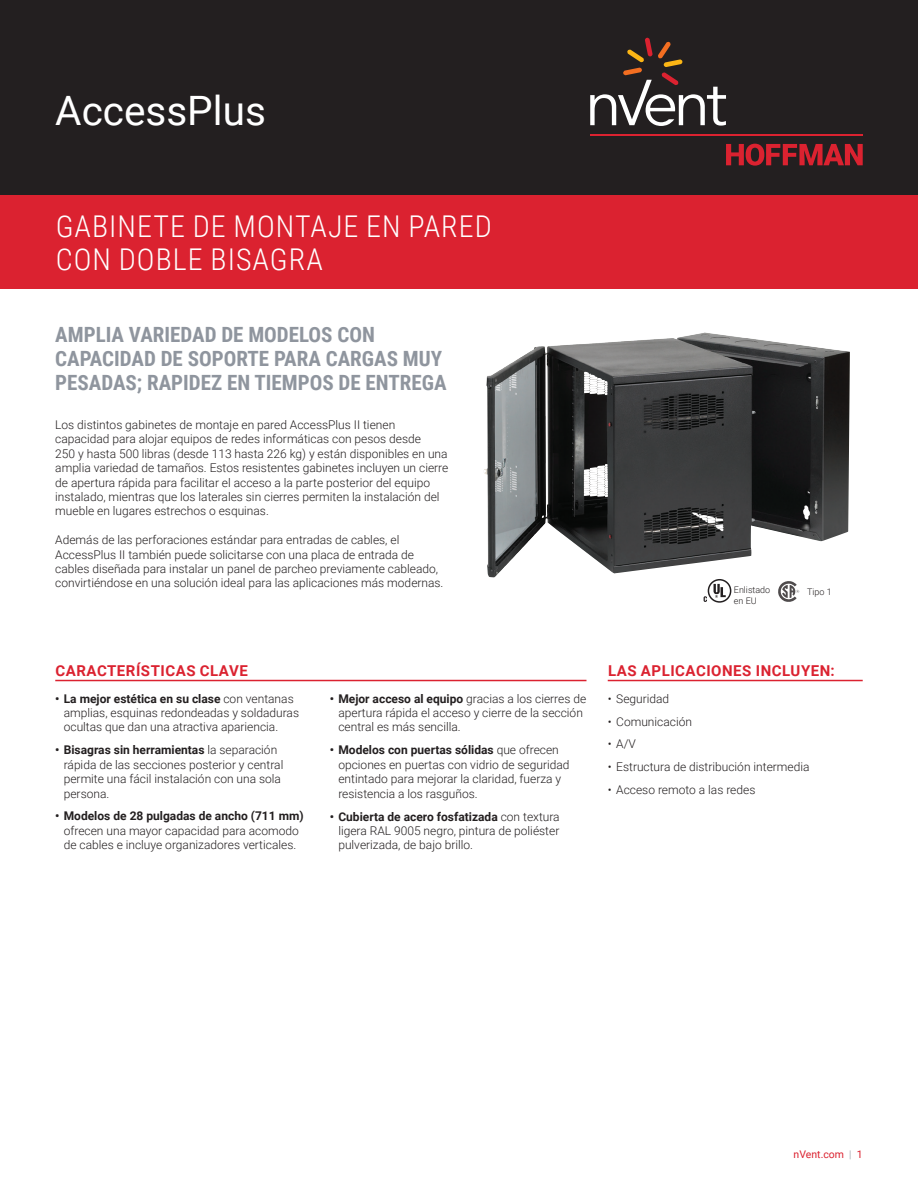
<style>
.page{position:relative;width:918px;height:1188px;background:#fff}
.page>*{position:absolute;margin:0;border:0;box-sizing:border-box;transform-origin:0 0}
.t1{font:40.5px "Roboto";color:#fff}
.t2{font:300 30px/33.8px "Roboto Condensed";letter-spacing:.035em;color:#fff}
.t3{font:700 21px/24px "Roboto Condensed";color:#8f959e}
.t4{font:700 15px "Roboto";letter-spacing:.035em;color:#db2230}
.t5{font:300 12px/14.4px "Roboto";color:#231f20}
.t6{font:700 12px "Roboto";color:#231f20}
.t7{font:10.5px "Roboto";color:#db2230}
.t8{font:300 9px/10.8px "Roboto";color:#231f20}
.s1{font-weight:700}
.s2{font-weight:300;color:#8f959e}
</style>
<div class="page">
<div style="left:0;top:0;width:918px;height:196px;background:#231f20"></div>
<div style="left:0;top:196px;width:918px;height:93px;background:#db2230"></div>
<hr style="left:55px;top:680px;width:531px;height:1px;background:#db2230">
<img style="left:484px;top:332px;width:366px;height:245px">
<svg style="left:778px;top:581px;width:21px;height:21px"></svg>
<svg style="left:704px;top:579px;width:27px;height:24px"></svg>
<svg style="left:726px;top:144px;width:137px;height:22px"></svg>
<hr style="left:590px;top:134px;width:273px;height:2px;background:#db2230">
<svg style="left:590px;top:38px;width:136px;height:88px"></svg>
<hr style="left:608px;top:680px;width:255px;height:1px;background:#db2230">
<h1 class="t1" style="left:55px;top:82px;width:212px">AccessPlus</h1>
<h2 class="t2" style="left:56px;top:208px;width:437px">GABINETE DE MONTAJE EN PARED<br>CON DOBLE BISAGRA</h2>
<h3 class="t3" style="left:55px;top:322px;width:393px">AMPLIA VARIEDAD DE MODELOS CON<br>CAPACIDAD DE SOPORTE PARA CARGAS MUY<br>PESADAS; RAPIDEZ EN TIEMPOS DE ENTREGA</h3>
<p class="t5" style="left:55px;top:417px;width:395px">Los distintos gabinetes de montaje en pared AccessPlus II tienen capacidad para alojar equipos de redes informáticas con pesos desde<br>250 y hasta 500 libras (desde 113 hasta 226 kg) y están disponibles en una amplia variedad de tamaños. Estos resistentes gabinetes incluyen un cierre de apertura rápida para facilitar el acceso a la parte posterior del equipo instalado, mientras que los laterales sin cierres permiten la instalación del mueble en lugares estrechos o esquinas.</p>
<p class="t5" style="left:55px;top:532px;width:390px">Además de las perforaciones estándar para entradas de cables, el AccessPlus II también puede solicitarse con una placa de entrada de cables diseñada para instalar un panel de parcheo previamente cableado, convirtiéndose en una solución ideal para las aplicaciones más modernas.</p>
<p class="t8" style="left:734px;top:584px;width:38px">Enlistado en EU</p>
<p class="t8" style="left:807px;top:586px;width:26px">Tipo 1</p>
<p class="t4" style="left:56px;top:660px;width:194px">CARACTERÍSTICAS CLAVE</p>
<p class="t5" style="left:64px;top:691px;width:237px;text-indent:-9px"><span class="s1">• La mejor estética en su clase</span> con ventanas amplias, esquinas redondeadas y soldaduras ocultas que dan una atractiva apariencia.</p>
<p class="t5" style="left:64px;top:742px;width:221px;text-indent:-9px"><span class="s1">• Bisagras sin herramientas</span> la separación rápida de las secciones posterior y central permite una fácil instalación con una sola persona.</p>
<p class="t6" style="left:55px;top:808px;width:250px">• Modelos de 28 pulgadas de ancho (711 mm)</p>
<p class="t5" style="left:64px;top:823px;width:237px">ofrecen una mayor capacidad para acomodo de cables e incluye organizadores verticales.</p>
<p class="t5" style="left:338px;top:691px;width:249px;text-indent:-9px"><span class="s1">• Mejor acceso al equipo</span> gracias a los cierres de apertura rápida el acceso y cierre de la sección central es más sencilla.</p>
<p class="t5" style="left:338px;top:742px;width:233px;text-indent:-9px"><span class="s1">• Modelos con puertas sólidas</span> que ofrecen opciones en puertas con vidrio de seguridad entintado para mejorar la claridad, fuerza y resistencia a los rasguños.</p>
<p class="t5" style="left:338px;top:809px;width:223px;text-align:justify;text-indent:-9px"><span class="s1">• Cubierta de acero fosfatizada</span> con textura ligera RAL 9005 negro, pintura de poliéster pulverizada, de bajo brillo.</p>
<p class="t4" style="left:608px;top:660px;width:228px">LAS APLICACIONES INCLUYEN:</p>
<p class="t5" style="left:608px;top:691px;width:63px">• Seguridad</p>
<p class="t5" style="left:608px;top:714px;width:86px">• Comunicación</p>
<p class="t5" style="left:608px;top:737px;width:30px">• A/V</p>
<p class="t5" style="left:608px;top:759px;width:203px">• Estructura de distribución intermedia</p>
<p class="t5" style="left:608px;top:782px;width:149px">• Acceso remoto a las redes</p>
<p class="t7" style="left:794px;top:1147px;width:71px">nVent.com <span class="s2">|</span> 1</p>
</div>
